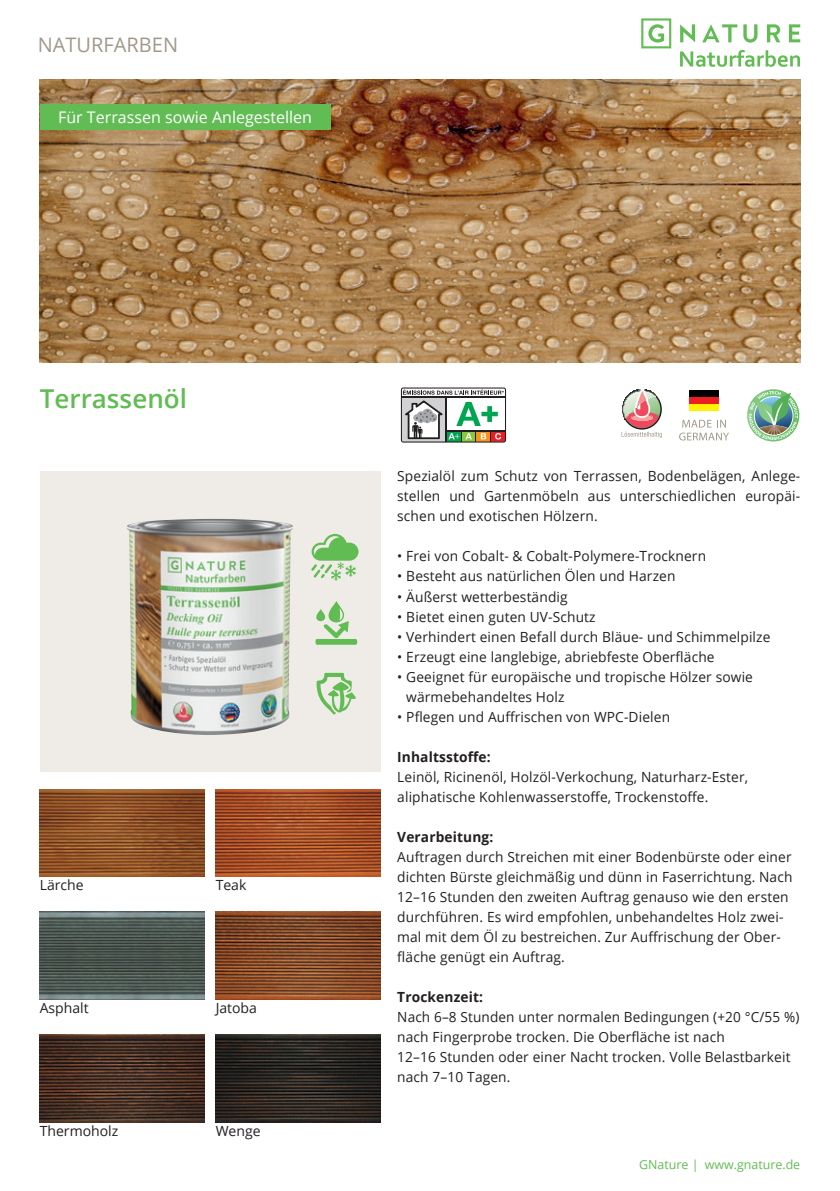
<style>
.page{position:relative;width:840px;height:1191px;background:#fff}
.page>*{position:absolute;margin:0;border:0;box-sizing:border-box;transform-origin:0 0}
.t1{font:600 26px "Open Sans";color:#62bc54}
.t2{font:20px "Open Sans";color:#a1988a}
.t3{font:16px "Open Sans";color:#fff}
.t4{font:14px/20px "Open Sans";letter-spacing:.01em;color:#231f20}
.t5{font:700 14px "Open Sans";letter-spacing:.01em;color:#231f20}
.t6{font:12.4px "Open Sans";color:#62bc54}
</style>
<div class="page">
<svg style="left:680px;top:24px;width:14px;height:18px"></svg>
<svg style="left:702px;top:24px;width:35px;height:18px"></svg>
<svg style="left:743px;top:24px;width:14px;height:19px"></svg>
<svg style="left:767px;top:24px;width:13px;height:18px"></svg>
<svg style="left:789px;top:24px;width:10px;height:18px"></svg>
<svg style="left:641px;top:18px;width:30px;height:30px"></svg>
<svg style="left:680px;top:50px;width:119px;height:17px"></svg>
<div style="left:40px;top:471px;width:340px;height:300px;background:#efece8"></div>
<img style="left:40px;top:79px;width:759px;height:284px">
<div style="left:40px;top:104px;width:290px;height:26px;background:#62bc54"></div>
<img style="left:40px;top:911px;width:164px;height:88px">
<img style="left:215px;top:911px;width:165px;height:88px">
<img style="left:40px;top:1034px;width:164px;height:88px">
<img style="left:215px;top:1034px;width:165px;height:88px">
<img style="left:215px;top:789px;width:165px;height:88px">
<img style="left:40px;top:789px;width:164px;height:88px">
<svg style="left:679px;top:420px;width:49px;height:20px"></svg>
<div style="left:689px;top:390px;width:29px;height:7px;background:#000"></div>
<div style="left:689px;top:397px;width:29px;height:7px;background:#ee1d23"></div>
<div style="left:689px;top:404px;width:29px;height:6px;background:#fff101"></div>
<img style="left:747px;top:389px;width:53px;height:52px">
<svg style="left:748px;top:391px;width:49px;height:49px;background:#95c1a2"></svg>
<svg style="left:621px;top:389px;width:40px;height:49px"></svg>
<svg style="left:316px;top:673px;width:40px;height:41px"></svg>
<svg style="left:315px;top:601px;width:42px;height:44px"></svg>
<svg style="left:311px;top:534px;width:47px;height:46px"></svg>
<svg style="left:400px;top:387px;width:105px;height:55px"></svg>
<img style="left:127px;top:519px;width:166px;height:216px">
<h2 class="t2" style="left:38px;top:31px;width:142px">NATURFARBEN</h2>
<p class="t3" style="left:58px;top:106px;width:255px">Für Terrassen sowie Anlegestellen</p>
<h1 class="t1" style="left:40px;top:381px;width:149px">Terrassenöl</h1>
<p class="t4" style="left:40px;top:875px;width:45px">Lärche</p>
<p class="t4" style="left:215px;top:875px;width:32px">Teak</p>
<p class="t4" style="left:40px;top:997px;width:50px">Asphalt</p>
<p class="t4" style="left:215px;top:997px;width:43px">Jatoba</p>
<p class="t4" style="left:40px;top:1120px;width:80px">Thermoholz</p>
<p class="t4" style="left:215px;top:1120px;width:46px">Wenge</p>
<p class="t4" style="left:397px;top:466px;width:404px;text-align:justify">Spezialöl zum Schutz von Terrassen, Bodenbelägen, Anlege&shy;stellen und Gartenmöbeln aus unterschiedlichen europäi&shy;schen und exotischen Hölzern.</p>
<p class="t4" style="left:397px;top:546px;width:310px">• Frei von Cobalt- &amp; Cobalt-Polymere-Trocknern</p>
<p class="t4" style="left:397px;top:566px;width:279px">• Besteht aus natürlichen Ölen und Harzen</p>
<p class="t4" style="left:397px;top:586px;width:172px">• Äußerst wetterbeständig</p>
<p class="t4" style="left:397px;top:606px;width:200px">• Bietet einen guten UV-Schutz</p>
<p class="t4" style="left:397px;top:626px;width:374px">• Verhindert einen Befall durch Bläue- und Schimmelpilze</p>
<p class="t4" style="left:397px;top:646px;width:318px">• Erzeugt eine langlebige, abriebfeste Oberfläche</p>
<p class="t4" style="left:406px;top:666px;width:348px;text-indent:-9px">• Geeignet für europäische und tropische Hölzer sowie wärmebehandeltes Holz</p>
<p class="t4" style="left:397px;top:706px;width:274px">• Pflegen und Auffrischen von WPC-Dielen</p>
<p class="t5" style="left:397px;top:746px;width:95px">Inhaltsstoffe:</p>
<p class="t4" style="left:397px;top:766px;width:352px">Leinöl, Ricinenöl, Holzöl-Verkochung, Naturharz-Ester, aliphatische Kohlenwasserstoffe, Trockenstoffe.</p>
<p class="t5" style="left:397px;top:826px;width:98px">Verarbeitung:</p>
<p class="t4" style="left:397px;top:846px;width:396px">Auftragen durch Streichen mit einer Bodenbürste oder einer dichten Bürste gleichmäßig und dünn in Faserrichtung. Nach 12–16 Stunden den zweiten Auftrag genauso wie den ersten durchführen. Es wird empfohlen, unbehandeltes Holz zwei&shy;mal mit dem Öl zu bestreichen. Zur Auffrischung der Ober&shy;fläche genügt ein Auftrag.</p>
<p class="t5" style="left:397px;top:986px;width:87px">Trockenzeit:</p>
<p class="t4" style="left:397px;top:1006px;width:403px">Nach 6–8 Stunden unter normalen Bedingungen (+20 °C/55 %) nach Fingerprobe trocken. Die Oberfläche ist nach<br>12–16 Stunden oder einer Nacht trocken. Volle Belastbarkeit nach 7–10 Tagen.</p>
<p class="t6" style="left:638px;top:1156px;width:162px">GNature | www.gnature.de</p>
</div>
